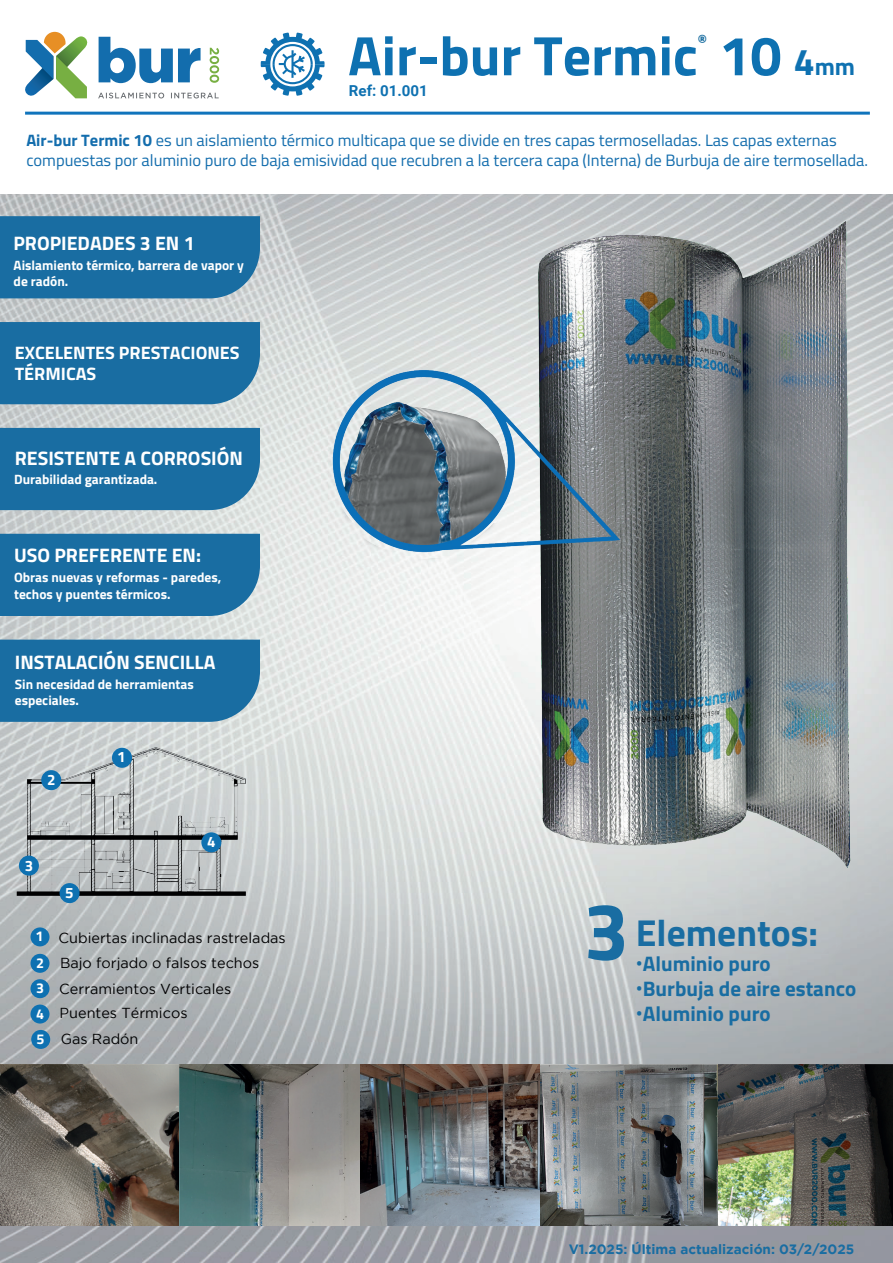
<style>
.page{position:relative;width:893px;height:1263px;background:#fff}
.page>*{position:absolute;margin:0;border:0;box-sizing:border-box;transform-origin:0 0}
.t1{font:700 81px "Titillium Web";color:#196da2}
.t2{font:700 55.65px "Titillium Web";color:#0e71b1}
.t3{font:700 37.5px "Titillium Web";color:#196da2}
.t4{font:700 21px "Titillium Web";color:#196da2}
.t5{font:700 19.5px "Titillium Web";color:#fff}
.t6{font:700 18px/21.6px "Titillium Web";color:#fff}
.t7{font:16.5px/19.8px "Titillium Web";color:#136dad}
.t8{font:700 15.15px "Roboto";color:#0e71b1}
.t9{font:700 15px "Titillium Web";color:#fff}
.t10{font:14.4px/25.2px "Gotham";color:#000001}
.t11{font:700 14.25px/26.8px "Titillium Web";color:#fff}
.t12{font:700 14.25px "Titillium Web";color:#186da0}
.t13{font:700 13.5px/16.2px "Titillium Web";color:#fff}
.t14{font:700 13.5px "Gotham";color:#196da2}
.s1{font-size:37.5px}
.s2{font-size:24.15px}
.s3{font-weight:700}
.s4{font-family:"Roboto";font-weight:400}
</style>
<div class="page">
<img style="left:0;top:194px;width:893px;height:1069px">
<svg style="left:99px;top:37px;width:102px;height:46px"></svg>
<svg style="left:98px;top:93px;width:121px;height:5px"></svg>
<svg style="left:210px;top:48px;width:9px;height:35px"></svg>
<svg style="left:26px;top:32px;width:61px;height:66px"></svg>
<hr style="left:25px;top:112px;width:845px;height:3px;background:#1074bc">
<svg style="left:261px;top:33px;width:64px;height:63px"></svg>
<img style="left:311px;top:207px;width:577px;height:676px">
<div style="left:0;top:216px;width:260px;height:82px;background:#196da2"></div>
<div style="left:0;top:322px;width:260px;height:82px;background:#196da2"></div>
<div style="left:0;top:428px;width:260px;height:82px;background:#196da2"></div>
<div style="left:0;top:640px;width:260px;height:82px;background:#196da2"></div>
<img style="left:12px;top:741px;width:241px;height:166px">
<div style="left:112px;top:748px;width:20px;height:20px;background:#0e71b1;border-radius:50%"></div>
<div style="left:41px;top:770px;width:20px;height:20px;background:#0e71b1;border-radius:50%"></div>
<div style="left:60px;top:883px;width:20px;height:20px;background:#0e71b1;border-radius:50%"></div>
<div style="left:201px;top:832px;width:20px;height:20px;background:#0e71b1;border-radius:50%"></div>
<div style="left:19px;top:855px;width:20px;height:21px;background:#0e71b1;border-radius:50%"></div>
<div style="left:31px;top:927px;width:18px;height:19px;background:#0e71b1;border-radius:50%"></div>
<div style="left:31px;top:954px;width:18px;height:19px;background:#0e71b1;border-radius:50%"></div>
<div style="left:31px;top:1030px;width:19px;height:19px;background:#0e71b1;border-radius:50%"></div>
<div style="left:31px;top:1004px;width:18px;height:19px;background:#0e71b1;border-radius:50%"></div>
<div style="left:31px;top:979px;width:18px;height:19px;background:#0e71b1;border-radius:50%"></div>
<div style="left:0;top:534px;width:260px;height:82px;background:#196da2"></div>
<img style="left:0;top:1064px;width:893px;height:161px">
<p class="t12" style="left:698px;top:29px;width:11px">®</p>
<h2 class="t2" style="left:348px;top:13px;width:508px">Air-bur Termic 10 <span class="s1">4</span><span class="s2">mm</span></h2>
<p class="t8" style="left:349px;top:80px;width:80px">Ref: 01.001</p>
<p class="t7" style="left:26px;top:130px;width:843px"><span class="s3">Air-bur Termic 10</span> es un aislamiento térmico multicapa que se divide en tres capas termoselladas. Las capas externas compuestas por aluminio puro de baja emisividad que recubren a la tercera capa (Interna) de Burbuja de aire termosellada.</p>
<p class="t5" style="left:13px;top:229px;width:183px">PROPIEDADES 3 EN 1</p>
<p class="t13" style="left:14px;top:256px;width:232px">Aislamiento térmico, barrera de vapor y de radón.</p>
<p class="t6" style="left:15px;top:341px;width:226px">EXCELENTES PRESTACIONES<br>TÉRMICAS</p>
<p class="t5" style="left:15px;top:443px;width:230px">RESISTENTE A CORROSIÓN</p>
<p class="t13" style="left:14px;top:471px;width:145px">Durabilidad garantizada.</p>
<p class="t5" style="left:14px;top:540px;width:188px">USO PREFERENTE EN:</p>
<p class="t13" style="left:14px;top:569px;width:209px">Obras nuevas y reformas - paredes, techos y puentes térmicos.</p>
<p class="t5" style="left:15px;top:648px;width:202px">INSTALACIÓN SENCILLA</p>
<p class="t13" style="left:15px;top:676px;width:180px">Sin necesidad de herramientas especiales.</p>
<p class="t9" style="left:47px;top:768px;width:10px">2</p>
<p class="t9" style="left:25px;top:854px;width:10px">3</p>
<p class="t9" style="left:65px;top:882px;width:10px">5</p>
<p class="t9" style="left:117px;top:745px;width:10px">1</p>
<p class="t9" style="left:207px;top:830px;width:10px">4</p>
<p class="t11" style="left:35px;top:922px;width:10px">1<br>2</p>
<p class="t11" style="left:36px;top:974px;width:9px">3</p>
<p class="t11" style="left:36px;top:999px;width:9px">4</p>
<p class="t11" style="left:37px;top:1025px;width:9px">5</p>
<p class="t10" style="left:59px;top:925px;width:229px">Cubiertas inclinadas rastreladas<br>Bajo forjado o falsos techos<br>Cerramientos Verticales<br>Puentes Térmicos<br>Gas Radón</p>
<h1 class="t1" style="left:584px;top:869px;width:47px">3</h1>
<h3 class="t3" style="left:636px;top:904px;width:184px">Elementos:</h3>
<p class="t4" style="left:636px;top:947px;width:136px"><span class="s4">•</span>Aluminio puro</p>
<p class="t4" style="left:636px;top:973px;width:222px"><span class="s4">•</span>Burbuja de aire estanco</p>
<p class="t4" style="left:636px;top:998px;width:136px"><span class="s4">•</span>Aluminio puro</p>
<p class="t14" style="left:569px;top:1240px;width:287px">V1.2025: Última actualización: 03/2/2025</p>
</div>
